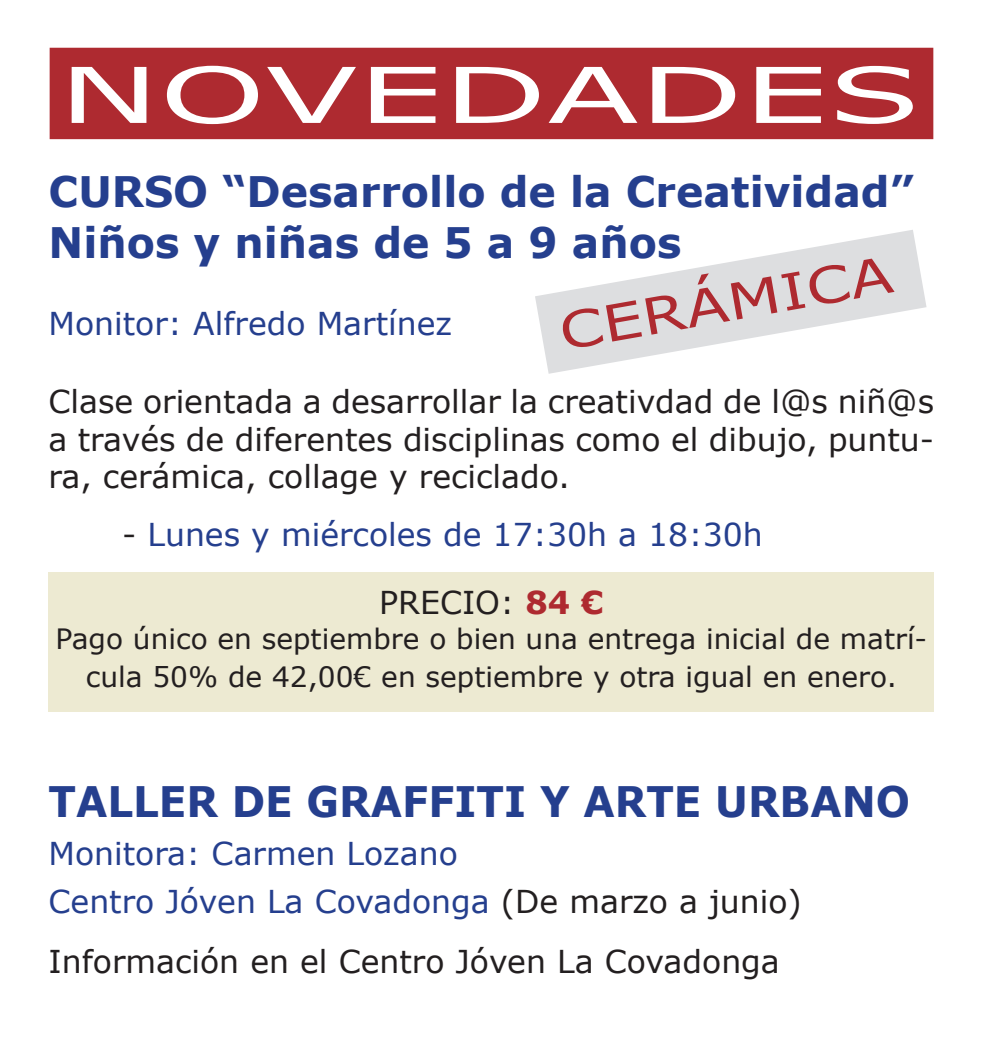
<style>
.page{position:relative;width:983px;height:1042px;background:#fff}
.page>*{position:absolute;margin:0;border:0;box-sizing:border-box;transform-origin:0 0}
.t1{font:77px "Verdana";color:#fff;scale:1.75 1}
.t2{font:50.4px "Verdana";color:#ae2a30;scale:1.25 1}
.t3{font:700 42px "Verdana";color:#253f8e}
.t4{font:700 42px "Verdana";color:#253f8e;scale:.96 1}
.t5{font:31.5px/37.8px "Verdana";color:#231f20;text-align:justify}
.t6{font:31.5px "Verdana";color:#253f8e}
.t7{font:28px/37.8px "Verdana";color:#231f20;text-align:center}
.s1{color:#231f20}
.s2{font-weight:700;color:#ae2a30}
</style>
<div class="page">
<div style="left:50px;top:48px;width:883px;height:91px;background:#ae2a30"></div>
<div style="left:49px;top:572px;width:884px;height:140px;background:#edead2"></div>
<svg style="left:535px;top:230px;width:391px;height:144px;fill:#dddee0"></svg>
<p class="t1" style="left:58px;top:42px;width:494px">NOVEDADES</p>
<p class="t3" style="left:49px;top:162px;width:866px">CURSO “Desarrollo de la Creatividad”</p>
<p class="t3" style="left:49px;top:213px;width:634px">Niños y niñas de 5 a 9 años</p>
<p class="t2" style="left:553px;top:298px;width:271px;rotate:-10deg">CERÁMICA</p>
<p class="t6" style="left:49px;top:302px;width:405px">Monitor: Alfredo Martínez</p>
<p class="t5" style="left:49px;top:382px;width:886px">Clase orientada a desarrollar la creativdad de l@s niñ@s a través de diferentes disciplinas como el dibujo, puntu&shy;ra, cerámica, collage y reciclado.</p>
<p class="t6" style="left:122px;top:513px;width:642px"><span class="s1">-</span> Lunes y miércoles de 17:30h a 18:30h</p>
<p class="t5" style="left:379px;top:583px;width:226px">PRECIO: <span class="s2">84 €</span></p>
<p class="t7" style="left:56px;top:619px;width:872px">Pago único en septiembre o bien una entrega inicial de matrí&shy;cula 50% de 42,00€ en septiembre y otra igual en enero.</p>
<p class="t4" style="left:49px;top:772px;width:898px">TALLER DE GRAFFITI Y ARTE URBANO</p>
<p class="t6" style="left:49px;top:832px;width:410px">Monitora: Carmen Lozano</p>
<p class="t6" style="left:49px;top:879px;width:754px">Centro Jóven La Covadonga <span class="s1">(De marzo a junio)</span></p>
<p class="t5" style="left:49px;top:942px;width:732px">Información en el Centro Jóven La Covadonga</p>
</div>
